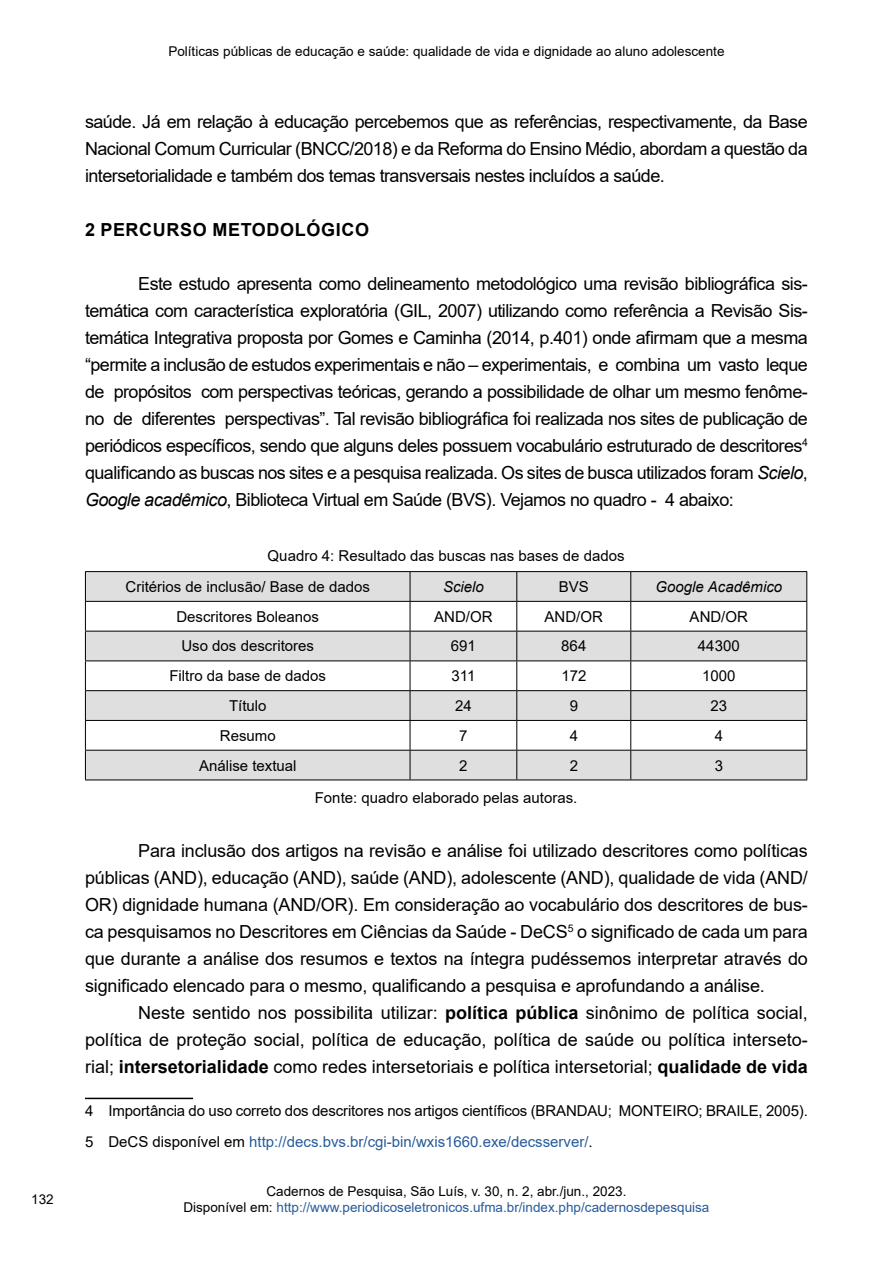
<style>
.page{position:relative;width:893px;height:1263px;background:#fff}
.page>*{position:absolute;margin:0;border:0;box-sizing:border-box;transform-origin:0 0}
.t1{font:18px/27px "Arial";letter-spacing:-.02em;color:#000;text-align:justify}
.t2{font:700 18px "Arial";letter-spacing:.035em;color:#000}
.t3{font:15px/31.3px "Arial";color:#000}
.t4{font:italic 15px "Arial";color:#000}
.t5{font:13.5px/16.2px "Arial";color:#275b9b;text-align:center}
.t6{font:13.5px "Arial";color:#000}
.s1{font-style:italic}
.s2{font-weight:700}
.s3{color:#275b9b}
.s4{color:#000}
</style>
<div class="page">
<svg style="left:86px;top:572px;width:720px;height:207px;fill:#dfdfdf"></svg>
<hr style="left:85px;top:571px;width:325px;height:1px;background:#000">
<hr style="left:410px;top:571px;width:107px;height:1px;background:#000">
<hr style="left:517px;top:571px;width:114px;height:1px;background:#000">
<hr style="left:631px;top:571px;width:176px;height:1px;background:#000">
<hr style="left:85px;top:601px;width:325px;height:1px;background:#000">
<hr style="left:410px;top:601px;width:107px;height:1px;background:#000">
<hr style="left:517px;top:601px;width:114px;height:1px;background:#000">
<hr style="left:631px;top:601px;width:176px;height:1px;background:#000">
<hr style="left:85px;top:631px;width:325px;height:1px;background:#000">
<hr style="left:410px;top:631px;width:107px;height:1px;background:#000">
<hr style="left:517px;top:631px;width:114px;height:1px;background:#000">
<hr style="left:631px;top:631px;width:176px;height:1px;background:#000">
<hr style="left:85px;top:660px;width:325px;height:1px;background:#000">
<hr style="left:410px;top:660px;width:107px;height:1px;background:#000">
<hr style="left:517px;top:660px;width:114px;height:1px;background:#000">
<hr style="left:631px;top:660px;width:176px;height:1px;background:#000">
<hr style="left:85px;top:690px;width:325px;height:1px;background:#000">
<hr style="left:410px;top:690px;width:107px;height:1px;background:#000">
<hr style="left:517px;top:690px;width:114px;height:1px;background:#000">
<hr style="left:631px;top:690px;width:176px;height:1px;background:#000">
<hr style="left:85px;top:720px;width:325px;height:1px;background:#000">
<hr style="left:410px;top:720px;width:107px;height:1px;background:#000">
<hr style="left:517px;top:720px;width:114px;height:1px;background:#000">
<hr style="left:631px;top:720px;width:176px;height:1px;background:#000">
<hr style="left:85px;top:750px;width:325px;height:1px;background:#000">
<svg style="left:85px;top:572px;width:1px;height:207px"></svg>
<hr style="left:410px;top:750px;width:107px;height:1px;background:#000">
<svg style="left:410px;top:572px;width:1px;height:207px"></svg>
<hr style="left:517px;top:750px;width:114px;height:1px;background:#000">
<svg style="left:516px;top:572px;width:1px;height:207px"></svg>
<hr style="left:631px;top:750px;width:176px;height:1px;background:#000">
<svg style="left:630px;top:572px;width:1px;height:207px"></svg>
<svg style="left:806px;top:572px;width:1px;height:207px"></svg>
<hr style="left:85px;top:779px;width:325px;height:1px;background:#000">
<hr style="left:410px;top:779px;width:107px;height:1px;background:#000">
<hr style="left:517px;top:779px;width:114px;height:1px;background:#000">
<hr style="left:631px;top:779px;width:176px;height:1px;background:#000">
<hr style="left:85px;top:1098px;width:108px;height:1px;background:#000">
<p class="t6" style="left:168px;top:42px;width:558px">Políticas públicas de educação e saúde: qualidade de vida e dignidade ao aluno adolescente</p>
<p class="t1" style="left:85px;top:108px;width:724px">saúde. Já em relação à educação percebemos que as referências, respectivamente, da Base Nacional Comum Curricular (BNCC/2018) e da Reforma do Ensino Médio, abordam a questão da intersetorialidade e também dos temas transversais nestes incluídos a saúde.</p>
<p class="t2" style="left:85px;top:217px;width:285px">2 PERCURSO METODOLÓGICO</p>
<p class="t1" style="left:85px;top:270px;width:724px;text-indent:53px">Este estudo apresenta como delineamento metodológico uma revisão bibliográfica sis&shy;temática com característica exploratória (GIL, 2007) utilizando como referência a Revisão Sis&shy;temática Integrativa proposta por Gomes e Caminha (2014, p.401) onde afirmam que a mesma “permite a inclusão de estudos experimentais e não – experimentais, e combina um vasto leque de propósitos com perspectivas teóricas, gerando a possibilidade de olhar um mesmo fenôme&shy;no de diferentes perspectivas”. Tal revisão bibliográfica foi realizada nos sites de publicação de periódicos específicos, sendo que alguns deles possuem vocabulário estruturado de descritores<sup>4 </sup>qualificando as buscas nos sites e a pesquisa realizada. Os sites de busca utilizados foram <span class="s1">Scielo</span>, <span class="s1">Google acadêmico</span>, Biblioteca Virtual em Saúde (BVS). Vejamos no quadro - 4 abaixo:</p>
<p class="t3" style="left:126px;top:539px;width:500px;text-indent:142px">Quadro 4: Resultado das buscas nas bases de dados<br>Critérios de inclusão/ Base de dados</p>
<p class="t4" style="left:443px;top:577px;width:42px">Scielo</p>
<p class="t3" style="left:559px;top:571px;width:32px">BVS</p>
<p class="t4" style="left:655px;top:577px;width:128px">Google Acadêmico</p>
<p class="t3" style="left:176px;top:601px;width:144px">Descritores Boleanos</p>
<p class="t3" style="left:434px;top:601px;width:60px">AND/OR</p>
<p class="t3" style="left:545px;top:601px;width:60px">AND/OR</p>
<p class="t3" style="left:690px;top:601px;width:60px">AND/OR</p>
<p class="t3" style="left:181px;top:630px;width:134px">Uso dos descritores</p>
<p class="t3" style="left:451px;top:630px;width:27px">691</p>
<p class="t3" style="left:561px;top:630px;width:27px">864</p>
<p class="t3" style="left:698px;top:630px;width:43px">44300</p>
<p class="t3" style="left:169px;top:660px;width:158px">Filtro da base de dados</p>
<p class="t3" style="left:451px;top:660px;width:25px">311</p>
<p class="t3" style="left:561px;top:660px;width:27px">172</p>
<p class="t3" style="left:702px;top:660px;width:35px">1000</p>
<p class="t3" style="left:229px;top:690px;width:39px">Título</p>
<p class="t3" style="left:455px;top:690px;width:18px">24</p>
<p class="t3" style="left:570px;top:690px;width:10px">9</p>
<p class="t3" style="left:710px;top:690px;width:18px">23</p>
<p class="t3" style="left:220px;top:720px;width:57px">Resumo</p>
<p class="t3" style="left:459px;top:720px;width:10px">7</p>
<p class="t3" style="left:570px;top:720px;width:10px">4</p>
<p class="t3" style="left:715px;top:720px;width:10px">4</p>
<p class="t3" style="left:199px;top:749px;width:99px">Análise textual</p>
<p class="t3" style="left:459px;top:749px;width:10px">2</p>
<p class="t3" style="left:570px;top:749px;width:10px">2</p>
<p class="t3" style="left:715px;top:749px;width:10px">3</p>
<p class="t3" style="left:315px;top:782px;width:264px">Fonte: quadro elaborado pelas autoras.</p>
<p class="t1" style="left:85px;top:837px;width:724px;text-indent:53px">Para inclusão dos artigos na revisão e análise foi utilizado descritores como políticas públicas (AND), educação (AND), saúde (AND), adolescente (AND), qualidade de vida (AND/ OR) dignidade humana (AND/OR). Em consideração ao vocabulário dos descritores de bus&shy;ca pesquisamos no Descritores em Ciências da Saúde - DeCS<sup>5</sup> o significado de cada um para que durante a análise dos resumos e textos na íntegra pudéssemos interpretar através do significado elencado para o mesmo, qualificando a pesquisa e aprofundando a análise.</p>
<p class="t1" style="left:85px;top:999px;width:724px;text-indent:53px">Neste sentido nos possibilita utilizar: <span class="s2">política pública</span> sinônimo de política social, política de proteção social, política de educação, política de saúde ou política interseto&shy;rial; <span class="s2">intersetorialidade</span> como redes intersetoriais e política intersetorial; <span class="s2">qualidade de vida</span></p>
<p class="t3" style="left:85px;top:1096px;width:724px;line-height:30.8px">4 Importância do uso correto dos descritores nos artigos científicos (BRANDAU; MONTEIRO; BRAILE, 2005).<br>5 DeCS disponível em <span class="s3">http://decs.bvs.br/cgi-bin/wxis1660.exe/decsserver/</span>.</p>
<p class="t6" style="left:31px;top:1190px;width:24px">132</p>
<p class="t5" style="left:183px;top:1183px;width:527px"><span class="s4">Cadernos de Pesquisa, São Luís, v. 30, n. 2, abr./jun., 2023.<br>Disponível em:</span> http://www.periodicoseletronicos.ufma.br/index.php/cadernosdepesquisa</p>
</div>
